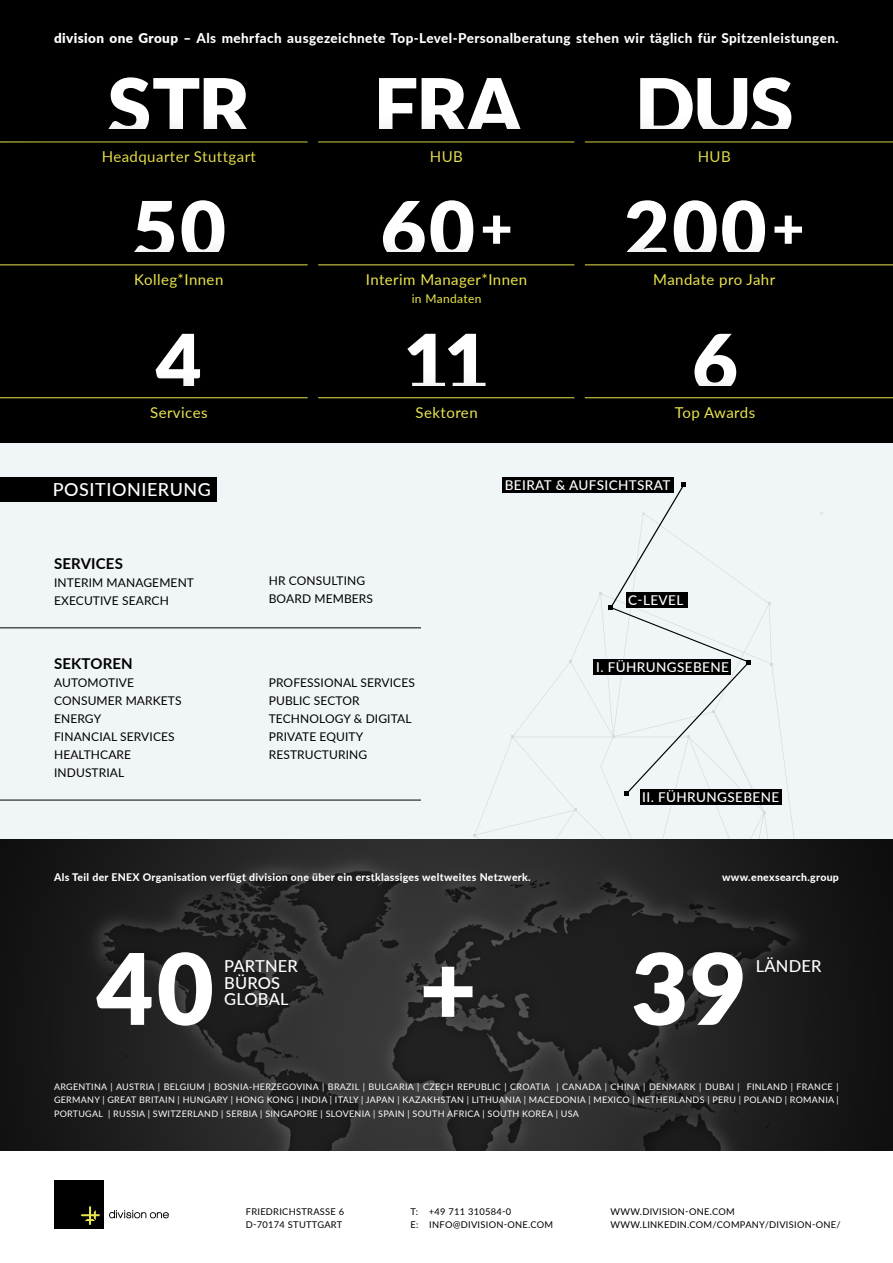
<style>
.page{position:relative;width:893px;height:1263px;background:#fff}
.page>*{position:absolute;margin:0;border:0;box-sizing:border-box;transform-origin:0 0}
.t1{font:900 98.7px "Lato";color:#fff}
.t2{font:900 79.35px/132.9px "Lato";letter-spacing:-.03em;color:#fff;text-align:center}
.t3{font:500 18px "Lato";letter-spacing:.03em;color:#fff}
.t4{font:500 16.5px/16.5px "Lato";letter-spacing:.01em;color:#fff}
.t5{font:15px "Lato";letter-spacing:.03em;color:#eae44c}
.t6{font:700 15px "Lato";letter-spacing:.01em;color:#000}
.t7{font:800 13.5px "Lato";letter-spacing:.03em;color:#fff}
.t8{font:500 13.5px "Lato";letter-spacing:.03em;color:#fff}
.t9{font:12px/18px "Lato";letter-spacing:.01em;color:#000}
.t10{font:12px "Lato";letter-spacing:.03em;color:#eae44c}
.t11{font:800 10.5px "Lato";letter-spacing:.03em;color:#fff}
.t12{font:9.3px/13.4px "Lato";letter-spacing:.03em;color:#000}
.t13{font:9px/13.5px "Lato";letter-spacing:.03em;color:#fff;text-align:justify}
.s1{font-weight:900}
.s2{font-size:55.5px}
</style>
<div class="page">
<div style="left:0;top:442px;width:893px;height:397px;background:#f0f5f7"></div>
<div style="left:0;top:0;width:893px;height:443px;background:#000"></div>
<svg style="left:473px;top:482px;width:300px;height:354px"></svg>
<img style="left:0;top:839px;width:893px;height:311px">
<hr style="left:0;top:628px;width:421px;height:1px;background:#000">
<hr style="left:0;top:800px;width:421px;height:1px;background:#000">
<div style="left:626px;top:592px;width:61px;height:16px;background:#000"></div>
<div style="left:594px;top:659px;width:137px;height:16px;background:#000"></div>
<div style="left:502px;top:477px;width:172px;height:16px;background:#000"></div>
<div style="left:640px;top:789px;width:142px;height:16px;background:#000"></div>
<hr style="left:0;top:142px;width:893px;height:1px;background:#eae44c">
<hr style="left:0;top:265px;width:893px;height:1px;background:#eae44c">
<hr style="left:0;top:397px;width:893px;height:1px;background:#eae44c">
<div style="left:308px;top:139px;width:10px;height:279px;background:#000"></div>
<div style="left:574px;top:60px;width:11px;height:350px;background:#000"></div>
<div style="left:54px;top:1180px;width:49px;height:48px;background:#000"></div>
<svg style="left:81px;top:1206px;width:19px;height:19px"></svg>
<svg style="left:109px;top:1210px;width:60px;height:8px"></svg>
<div style="left:0;top:477px;width:217px;height:25px;background:#000"></div>
<div style="left:2px;top:114px;width:891px;height:57px;background:#000"></div>
<h3 class="t7" style="left:54px;top:28px;width:786px"><span class="s1">division one Group –</span> Als mehrfach ausgezeichnete Top-Level-Personalberatung stehen wir täglich für Spitzenleistungen.</h3>
<h2 class="t2" style="left:635px;top:37px;width:161px">DUS</h2>
<h3 class="t5" style="left:698px;top:146px;width:35px">HUB</h3>
<h2 class="t2" style="left:107px;top:37px;width:144px">STR</h2>
<h2 class="t2" style="left:373px;top:37px;width:150px">FRA</h2>
<h3 class="t5" style="left:102px;top:146px;width:156px">Headquarter Stuttgart</h3>
<h3 class="t5" style="left:430px;top:146px;width:35px">HUB</h3>
<h2 class="t2" style="left:132px;top:160px;width:96px">50<br>4</h2>
<h3 class="t5" style="left:134px;top:269px;width:91px">Kolleg*Innen</h3>
<h2 class="t2" style="left:380px;top:160px;width:134px">60<span class="s2">+</span></h2>
<h2 class="t2" style="left:624px;top:160px;width:182px">200<span class="s2">+</span></h2>
<h3 class="t5" style="left:366px;top:269px;width:163px">Interim Manager*Innen</h3>
<h3 class="t10" style="left:412px;top:290px;width:71px">in Mandaten</h3>
<h3 class="t5" style="left:653px;top:269px;width:123px">Mandate pro Jahr</h3>
<h2 class="t2" style="left:403px;top:293px;width:88px">11</h2>
<h2 class="t2" style="left:692px;top:293px;width:48px">6</h2>
<h3 class="t5" style="left:150px;top:402px;width:59px">Services</h3>
<h3 class="t5" style="left:416px;top:402px;width:64px">Sektoren</h3>
<h3 class="t5" style="left:675px;top:402px;width:82px">Top Awards</h3>
<h3 class="t3" style="left:53px;top:476px;width:160px">POSITIONIERUNG</h3>
<h3 class="t6" style="left:54px;top:553px;width:70px">SERVICES</h3>
<h3 class="t9" style="left:54px;top:573px;width:141px">INTERIM MANAGEMENT<br>EXECUTIVE SEARCH</h3>
<h3 class="t9" style="left:269px;top:571px;width:106px">HR CONSULTING<br>BOARD MEMBERS</h3>
<h3 class="t6" style="left:54px;top:652px;width:80px">SEKTOREN</h3>
<h3 class="t9" style="left:54px;top:673px;width:129px">AUTOMOTIVE<br>CONSUMER MARKETS<br>ENERGY<br>FINANCIAL SERVICES<br>HEALTHCARE<br>INDUSTRIAL</h3>
<h3 class="t9" style="left:269px;top:673px;width:148px">PROFESSIONAL SERVICES<br>PUBLIC SECTOR<br>TECHNOLOGY &amp; DIGITAL<br>PRIVATE EQUITY<br>RESTRUCTURING</h3>
<h3 class="t8" style="left:505px;top:475px;width:167px">BEIRAT &amp; AUFSICHTSRAT</h3>
<h3 class="t8" style="left:628px;top:590px;width:57px">C-LEVEL</h3>
<h3 class="t8" style="left:596px;top:657px;width:134px">I. FÜHRUNGSEBENE</h3>
<h3 class="t8" style="left:642px;top:787px;width:139px">II. FÜHRUNGSEBENE</h3>
<p class="t11" style="left:54px;top:869px;width:478px">Als Teil der ENEX Organisation verfügt division one über ein erstklassiges weltweites Netzwerk.</p>
<p class="t11" style="left:722px;top:869px;width:118px">www.enexsearch.group</p>
<h1 class="t1" style="left:97px;top:915px;width:119px">40</h1>
<h3 class="t4" style="left:224px;top:957px;width:75px">PARTNER<br>BÜROS<br>GLOBAL</h3>
<h1 class="t1" style="left:419px;top:915px;width:59px">+</h1>
<h1 class="t1" style="left:631px;top:915px;width:117px">39</h1>
<h3 class="t4" style="left:756px;top:957px;width:67px">LÄNDER</h3>
<p class="t13" style="left:54px;top:1079px;width:786px">ARGENTINA | AUSTRIA | BELGIUM | BOSNIA-HERZEGOVINA | BRAZIL | BULGARIA | CZECH REPUBLIC | CROATIA | CANADA | CHINA | DENMARK | DUBAI | FINLAND | FRANCE | GERMANY | GREAT BRITAIN | HUNGARY | HONG KONG | INDIA | ITALY | JAPAN | KAZAKHSTAN | LITHUANIA | MACEDONIA | MEXICO | NETHERLANDS | PERU | POLAND | ROMANIA | PORTUGAL | RUSSIA | SWITZERLAND | SERBIA | SINGAPORE | SLOVENIA | SPAIN | SOUTH AFRICA | SOUTH KOREA | USA</p>
<p class="t12" style="left:246px;top:1204px;width:100px">FRIEDRICHSTRASSE 6<br>D-70174 STUTTGART</p>
<p class="t12" style="left:410px;top:1205px;width:144px">T: +49 711 310584-0<br>E: INFO@DIVISION-ONE.COM</p>
<p class="t12" style="left:611px;top:1205px;width:232px">WWW.DIVISION-ONE.COM<br>WWW.LINKEDIN.COM/COMPANY/DIVISION-ONE/</p>
</div>
